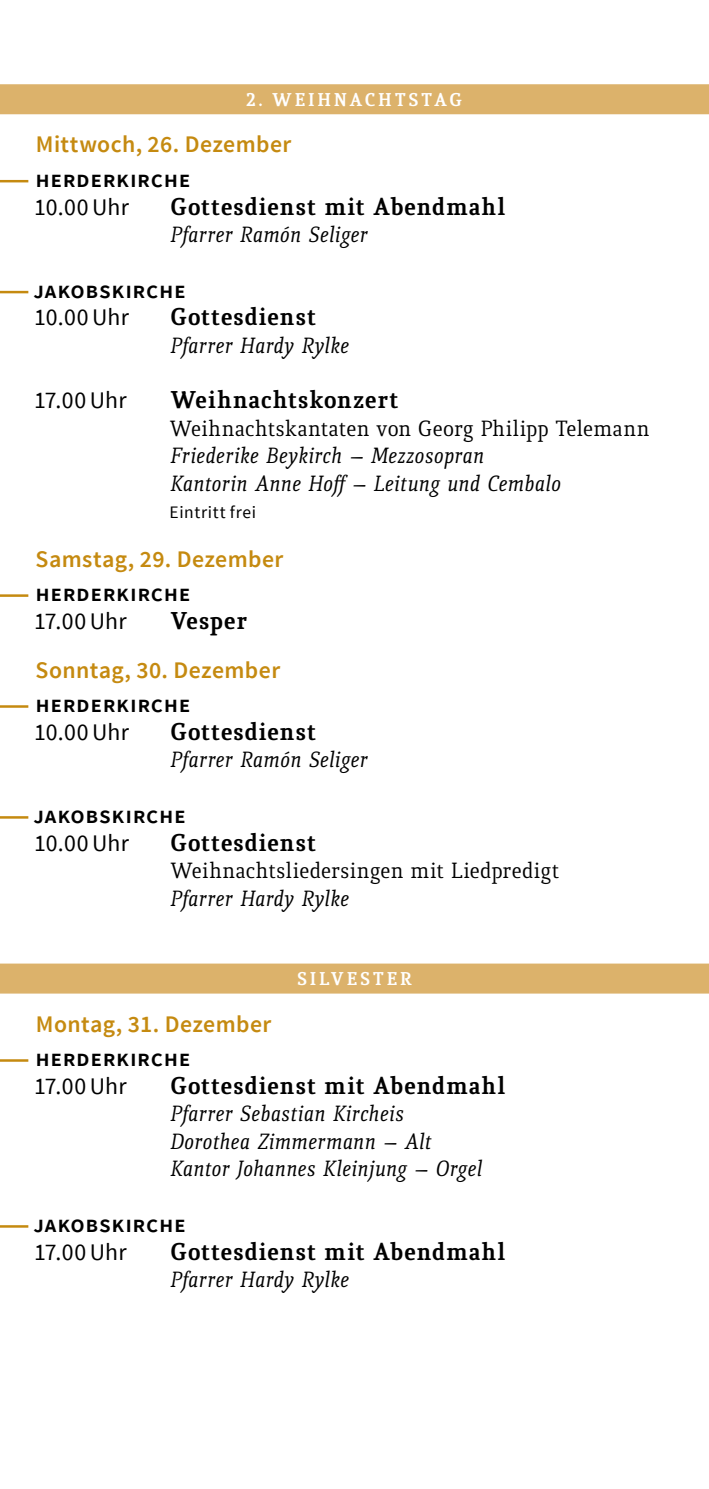
<style>
.page{position:relative;width:709px;height:1489px;background:#fff}
.page>*{position:absolute;margin:0;border:0;box-sizing:border-box;transform-origin:0 0}
.t1{font:700 26.25px "Quiroga Serif Pro";letter-spacing:.015em;color:#000}
.t2{font:italic 23.75px/27.5px "Quiroga Serif Pro";letter-spacing:.01em;color:#000}
.t3{font:600 23.75px "Source Sans Pro";letter-spacing:.03em;color:#000}
.t4{font:23.75px "Quiroga Serif Pro";letter-spacing:.015em;color:#000}
.t5{font:600 23.75px "Source Sans Pro";letter-spacing:.02em;color:#c58a10}
.t6{font:23.75px "Source Sans Pro";letter-spacing:.015em;color:#000}
.t7{font:700 20px "Quiroga Serif Pro";letter-spacing:.135em;color:#fff}
.t8{font:17.5px "Source Sans Pro";letter-spacing:.035em;color:#000}
</style>
<div class="page">
<div style="left:0;top:84px;width:709px;height:30px;background:#dcb26b"></div>
<hr style="left:0;top:180px;width:28px;height:2px;background:#c58a10">
<hr style="left:0;top:291px;width:28px;height:2px;background:#c58a10">
<hr style="left:0;top:594px;width:28px;height:3px;background:#c58a10">
<hr style="left:0;top:705px;width:28px;height:2px;background:#c58a10">
<hr style="left:0;top:816px;width:28px;height:2px;background:#c58a10">
<div style="left:0;top:963px;width:709px;height:30px;background:#dcb26b"></div>
<hr style="left:0;top:1059px;width:28px;height:2px;background:#c58a10">
<hr style="left:0;top:1225px;width:28px;height:2px;background:#c58a10">
<p class="t7" style="left:246px;top:87px;width:217px">2. WEIHNACHTSTAG</p>
<p class="t5" style="left:36px;top:129px;width:257px">Mittwoch, 26. Dezember</p>
<p class="t3" style="left:35px;top:164px;width:156px">Herderkirch e</p>
<p class="t6" style="left:34px;top:192px;width:97px">10.00Uhr</p>
<p class="t1" style="left:170px;top:190px;width:337px">Gottesdienst mit Abendmahl</p>
<p class="t2" style="left:170px;top:220px;width:199px">Pfarrer Ramón Seliger</p>
<p class="t3" style="left:33px;top:275px;width:154px">Jakobskirch e</p>
<p class="t6" style="left:34px;top:303px;width:97px">10.00Uhr</p>
<p class="t1" style="left:170px;top:300px;width:147px">Gottesdienst</p>
<p class="t2" style="left:170px;top:331px;width:180px">Pfarrer Hardy Rylke</p>
<p class="t6" style="left:34px;top:385px;width:94px">17.00Uhr</p>
<p class="t1" style="left:170px;top:383px;width:230px">Weihnachtskonzert</p>
<p class="t4" style="left:170px;top:413px;width:481px">Weihnachtskantaten von Georg Philipp Telemann</p>
<p class="t2" style="left:170px;top:441px;width:392px">Friederike Beykirch – Mezzosopran<br>Kantorin Anne Hoff – Leitung und Cembalo</p>
<p class="t8" style="left:170px;top:501px;width:88px">Eintritt frei</p>
<p class="t5" style="left:36px;top:544px;width:249px">Samstag, 29. Dezember</p>
<p class="t3" style="left:35px;top:578px;width:156px">Herderkirch e</p>
<p class="t6" style="left:34px;top:606px;width:94px">17.00Uhr</p>
<p class="t1" style="left:170px;top:604px;width:78px">Vesper</p>
<p class="t5" style="left:36px;top:655px;width:246px">Sonntag, 30. Dezember</p>
<p class="t3" style="left:35px;top:689px;width:156px">Herderkirch e</p>
<p class="t6" style="left:34px;top:717px;width:97px">10.00Uhr</p>
<p class="t1" style="left:170px;top:715px;width:147px">Gottesdienst</p>
<p class="t2" style="left:170px;top:745px;width:199px">Pfarrer Ramón Seliger</p>
<p class="t3" style="left:33px;top:800px;width:154px">Jakobskirch e</p>
<p class="t6" style="left:34px;top:828px;width:97px">10.00Uhr</p>
<p class="t1" style="left:170px;top:826px;width:147px">Gottesdienst</p>
<p class="t4" style="left:170px;top:856px;width:391px">Weihnachtsliedersingen mit Liedpredigt</p>
<p class="t2" style="left:170px;top:884px;width:180px">Pfarrer Hardy Rylke</p>
<p class="t7" style="left:297px;top:966px;width:116px">SILVESTER</p>
<p class="t5" style="left:36px;top:1008px;width:237px">Montag, 31. Dezember</p>
<p class="t3" style="left:35px;top:1043px;width:156px">Herderkirch e</p>
<p class="t6" style="left:34px;top:1071px;width:94px">17.00Uhr</p>
<p class="t1" style="left:170px;top:1068px;width:337px">Gottesdienst mit Abendmahl</p>
<p class="t2" style="left:170px;top:1099px;width:313px">Pfarrer Sebastian Kircheis<br>Dorothea Zimmermann – Alt<br>Kantor Johannes Kleinjung – Orgel</p>
<p class="t3" style="left:33px;top:1209px;width:154px">Jakobskirch e</p>
<p class="t6" style="left:34px;top:1237px;width:94px">17.00Uhr</p>
<p class="t1" style="left:170px;top:1234px;width:337px">Gottesdienst mit Abendmahl</p>
<p class="t2" style="left:170px;top:1265px;width:180px">Pfarrer Hardy Rylke</p>
</div>
